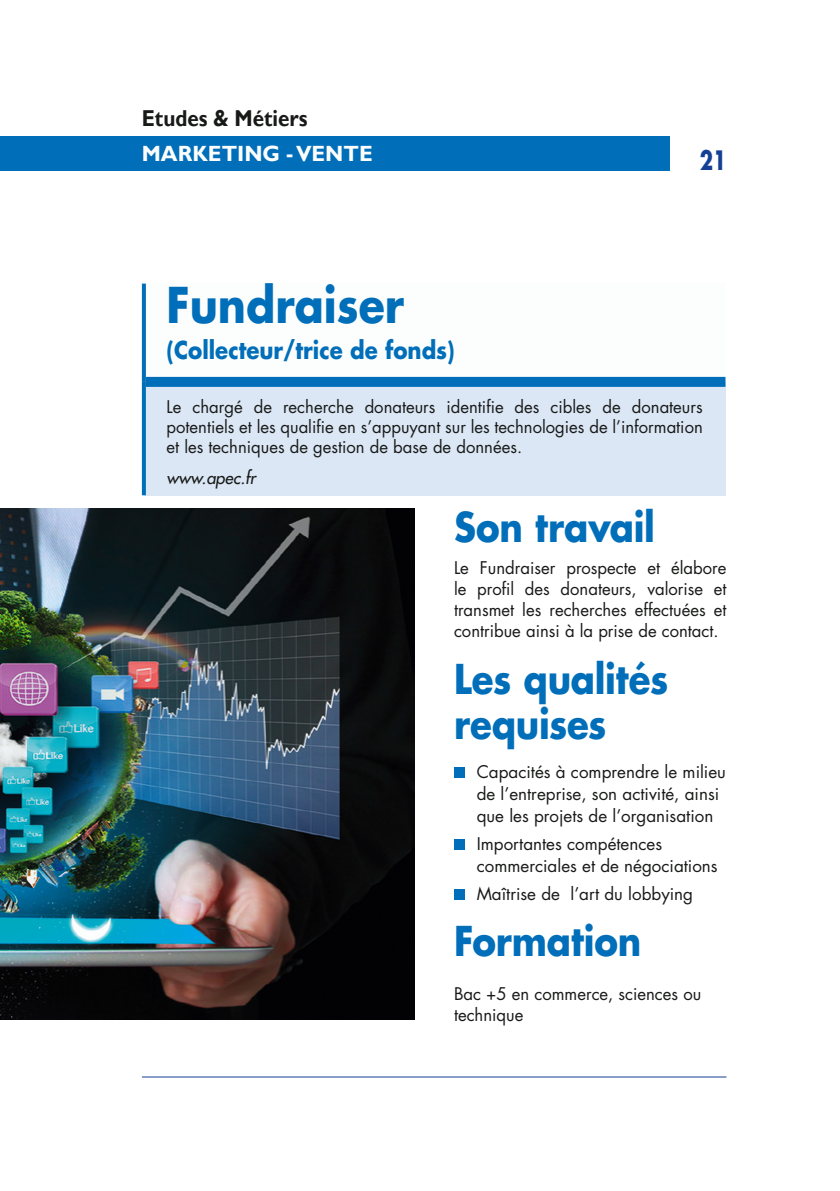
<style>
.page{position:relative;width:840px;height:1191px;background:#fff}
.page>*{position:absolute;margin:0;border:0;box-sizing:border-box;transform-origin:0 0}
.t1{font:700 48px "Futura Std";color:#006eb9;scale:.89 1}
.t2{font:700 40px/45px "Futura Std";letter-spacing:-.005em;color:#006eb9;scale:.89 1}
.t3{font:700 26px "Futura Std";color:#143f94;scale:.75 1}
.t4{font:700 24px "Futura Std";color:#006eb9;scale:.89 1}
.t5{font:700 23px "Gill Sans";color:#181a18;scale:.9 1}
.t6{font:700 22px "Gill Sans";color:#fcfefe}
.t7{font:17px/21px "Futura Std";color:#181a18}
.t8{font:italic 500 17px "Futura Std";color:#181a18}
</style>
<div class="page">
<hr style="left:142px;top:1076px;width:584px;height:1px;background:#143f94">
<div style="left:0;top:136px;width:669px;height:34px;background:#006eb9"></div>
<div style="left:454px;top:767px;width:10px;height:11px;background:#006eb9"></div>
<div style="left:454px;top:839px;width:10px;height:10px;background:#006eb9"></div>
<div style="left:454px;top:889px;width:10px;height:10px;background:#006eb9"></div>
<img style="left:0;top:508px;width:414px;height:511px">
<div style="left:144px;top:382px;width:581px;height:113px;background:#dce7f6"></div>
<svg style="left:142px;top:283px;width:4px;height:99px"></svg>
<svg style="left:142px;top:382px;width:4px;height:113px"></svg>
<div style="left:146px;top:377px;width:579px;height:10px;background:#006eb9"></div>
<h3 class="t5" style="left:142px;top:104px;width:185px">Etudes &amp; Métiers</h3>
<p class="t6" style="left:142px;top:140px;width:232px">MARKETING - VENTE</p>
<h3 class="t3" style="left:699px;top:143px;width:37px">21</h3>
<h1 class="t1" style="left:166px;top:273px;width:268px">Fundraiser</h1>
<h3 class="t4" style="left:166px;top:334px;width:325px">(Collecteur/trice de fonds)</h3>
<p class="t7" style="left:166px;top:397px;width:537px;line-height:20px;text-align:justify">Le chargé de recherche donateurs identifie des cibles de donateurs potentiels et les qualifie en s’appuyant sur les technologies de l’information et les techniques de gestion de base de données.</p>
<p class="t8" style="left:166px;top:467px;width:90px">www.apec.fr</p>
<h2 class="t2" style="left:454px;top:503px;width:227px">Son travail</h2>
<p class="t7" style="left:454px;top:557px;width:274px;text-align:justify">Le Fundraiser prospecte et élabore le profil des donateurs, valorise et transmet les recherches effectuées et contribue ainsi à la prise de contact.</p>
<h2 class="t2" style="left:454px;top:655px;width:242px">Les qualités requises</h2>
<p class="t7" style="left:476px;top:760px;width:250px;line-height:22px">Capacités à comprendre le milieu de l’entreprise, son activité, ainsi que les projets de l’organisation</p>
<p class="t7" style="left:476px;top:832px;width:242px;line-height:22px">Importantes compétences commerciales et de négociations</p>
<p class="t7" style="left:476px;top:883px;width:218px">Maîtrise de l’art du lobbying</p>
<h2 class="t2" style="left:454px;top:918px;width:212px">Formation</h2>
<p class="t7" style="left:454px;top:983px;width:248px">Bac +5 en commerce, sciences ou technique</p>
</div>
